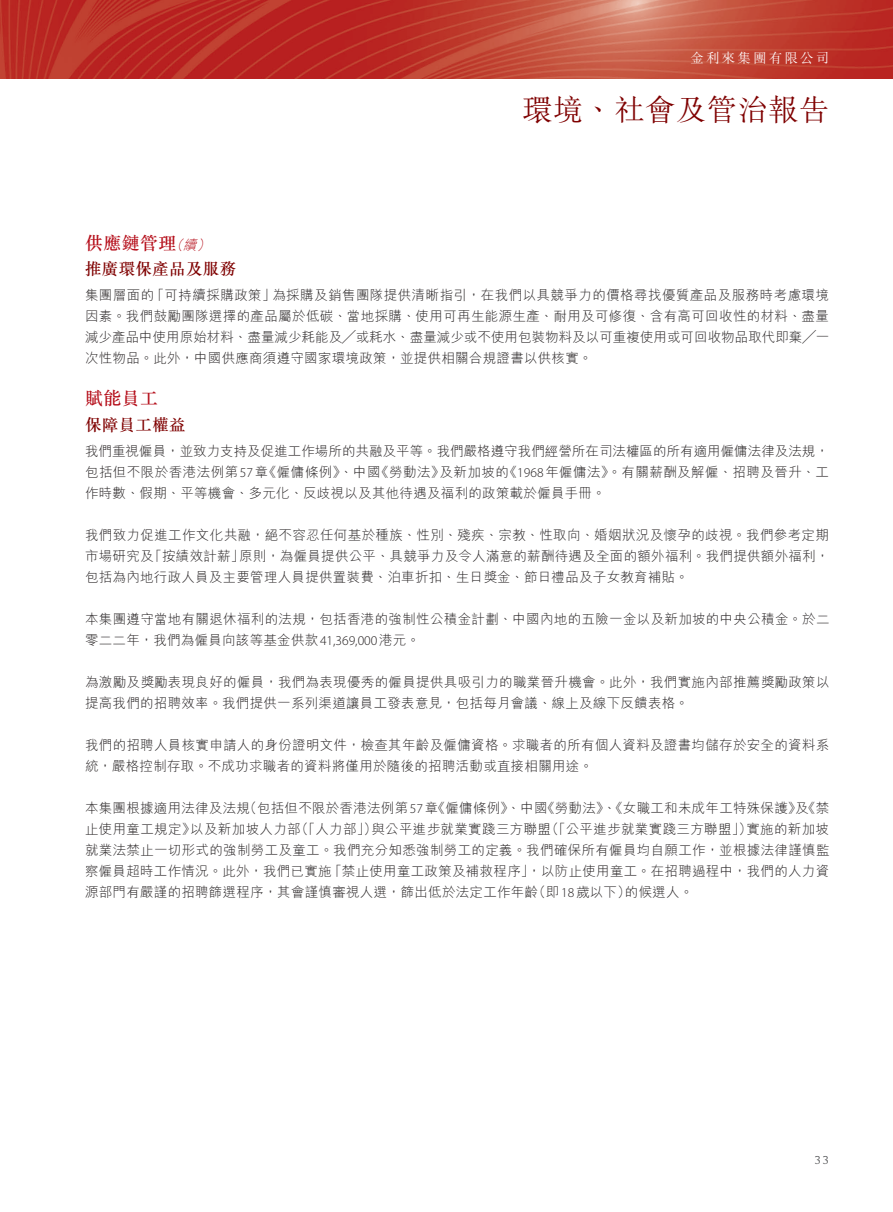
<style>
.page{position:relative;width:893px;height:1212px;background:#fff}
.page>*{position:absolute;margin:0;border:0;box-sizing:border-box;transform-origin:0 0}
.t1{font:300 30px "M Sung HK";letter-spacing:.025em;color:#7f0100}
._01_H1{font:500 18px "M Sung HK";letter-spacing:.02em;color:#b50e1a}
._02_H2{font:500 16.5px "M Sung HK";letter-spacing:.02em;color:#7f0100}
._00_txt{font:300 13.5px/21px "M Hei HK";letter-spacing:.02em;color:#231f20;text-align:justify}
.t2{font:300 13.5px "M Sung HK";letter-spacing:.16em;color:#fff}
.t3{font:11.25px "Berling LT Std";color:#57585a}
.s1{font-family:"M Hei HK";font-weight:300;font-style:italic;font-size:13.5px}
.s2{font-family:"Myriad Pro"}
</style>
<div class="page">
<img style="left:0;top:0;width:893px;height:79px">
<p class="t2" style="left:690px;top:49px;width:140px">金利來集團有限公司</p>
<h1 class="t1" style="left:522px;top:88px;width:308px">環境、社會及管治報告</h1>
<p class="_01_H1" style="left:85px;top:231px;width:130px">供應鏈管理<span class="s1">（續）</span></p>
<p class="_02_H2" style="left:85px;top:258px;width:153px">推廣環保產品及服務</p>
<p class="_00_txt" style="left:85px;top:285px;width:746px">集團層面的「可持續採購政策」為採購及銷售團隊提供清晰指引，在我們以具競爭力的價格尋找優質產品及服務時考慮環境因素。我們鼓勵團隊選擇的產品屬於低碳、當地採購、使用可再生能源生產、耐用及可修復、含有高可回收性的材料、盡量減少產品中使用原始材料、盡量減少耗能及╱或耗水、盡量減少或不使用包裝物料及以可重複使用或可回收物品取代即棄╱一次性物品。此外，中國供應商須遵守國家環境政策，並提供相關合規證書以供核實。</p>
<p class="_01_H1" style="left:85px;top:386px;width:75px">賦能員工</p>
<p class="_02_H2" style="left:85px;top:413px;width:102px">保障員工權益</p>
<p class="_00_txt" style="left:85px;top:440px;width:745px">我們重視僱員，並致力支持及促進工作場所的共融及平等。我們嚴格遵守我們經營所在司法權區的所有適用僱傭法律及法規，包括但不限於香港法例第<span class="s2">57</span>章《僱傭條例》、中國《勞動法》及新加坡的《<span class="s2">1968</span>年僱傭法》。有關薪酬及解僱、招聘及晉升、工作時數、假期、平等機會、多元化、反歧視以及其他待遇及福利的政策載於僱員手冊。</p>
<p class="_00_txt" style="left:85px;top:524px;width:746px">我們致力促進工作文化共融，絕不容忍任何基於種族、性別、殘疾、宗教、性取向、婚姻狀況及懷孕的歧視。我們參考定期市場研究及「按績效計薪」原則，為僱員提供公平、具競爭力及令人滿意的薪酬待遇及全面的額外福利。我們提供額外福利，包括為內地行政人員及主要管理人員提供置裝費、泊車折扣、生日獎金、節日禮品及子女教育補貼。</p>
<p class="_00_txt" style="left:85px;top:608px;width:746px">本集團遵守當地有關退休福利的法規，包括香港的強制性公積金計劃、中國內地的五險一金以及新加坡的中央公積金。於二零二二年，我們為僱員向該等基金供款<span class="s2">41,369,000</span>港元。</p>
<p class="_00_txt" style="left:85px;top:671px;width:746px">為激勵及獎勵表現良好的僱員，我們為表現優秀的僱員提供具吸引力的職業晉升機會。此外，我們實施內部推薦獎勵政策以提高我們的招聘效率。我們提供一系列渠道讓員工發表意見，包括每月會議、線上及線下反饋表格。</p>
<p class="_00_txt" style="left:85px;top:734px;width:746px">我們的招聘人員核實申請人的身份證明文件，檢查其年齡及僱傭資格。求職者的所有個人資料及證書均儲存於安全的資料系統，嚴格控制存取。不成功求職者的資料將僅用於隨後的招聘活動或直接相關用途。</p>
<p class="_00_txt" style="left:85px;top:797px;width:746px">本集團根據適用法律及法規（包括但不限於香港法例第<span class="s2">57</span>章《僱傭條例》、中國《勞動法》、《女職工和未成年工特殊保護》及《禁止使用童工規定》以及新加坡人力部（「人力部」）與公平進步就業實踐三方聯盟（「公平進步就業實踐三方聯盟」）實施的新加坡就業法禁止一切形式的強制勞工及童工。我們充分知悉強制勞工的定義。我們確保所有僱員均自願工作，並根據法律謹慎監察僱員超時工作情況。此外，我們已實施「禁止使用童工政策及補救程序」，以防止使用童工。在招聘過程中，我們的人力資源部門有嚴謹的招聘篩選程序，其會謹慎審視人選，篩出低於法定工作年齡（即<span class="s2">18</span>歲以下）的候選人。</p>
<p class="t3" style="left:815px;top:1153px;width:16px">33</p>
</div>
